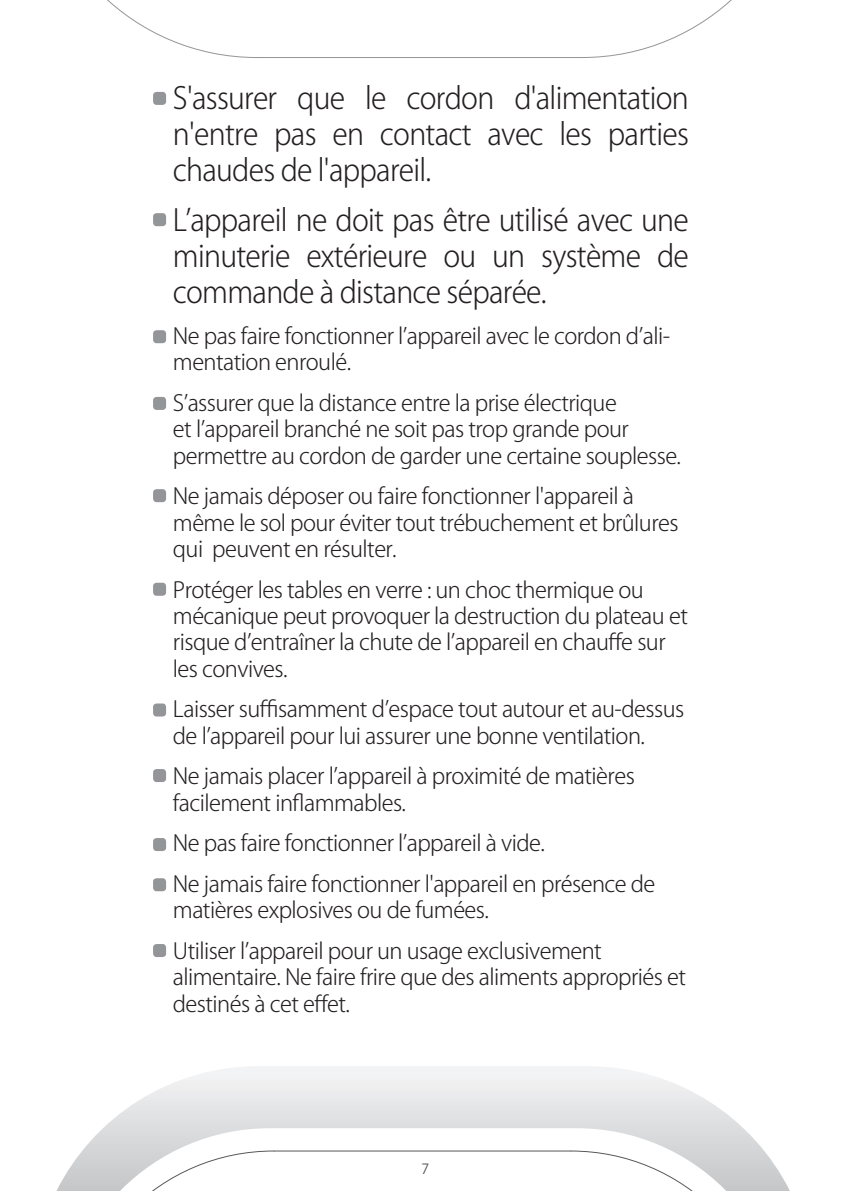
<style>
.page{position:relative;width:842px;height:1191px;background:#fff}
.page>*{position:absolute;margin:0;border:0;box-sizing:border-box;transform-origin:0 0}
.t1{font:300 30px/36px "Koz Go Pro";letter-spacing:-.025em;color:#231f20;text-align:justify;scale:.95 1}
.t2{font:300 22px/26.4px "Koz Go Pro";letter-spacing:-.025em;color:#231f20}
.t3{font:14px "Koz Go Pro";color:#57585a}
</style>
<div class="page">
<svg style="left:107px;top:0;width:625px;height:58px"></svg>
<svg style="left:56px;top:1066px;width:734px;height:125px"></svg>
<svg style="left:60px;top:1128px;width:726px;height:63px"></svg>
<svg style="left:70px;top:1150px;width:705px;height:41px"></svg>
<div style="left:153px;top:92px;width:13px;height:13px;background:#939598;border-radius:3px"></div>
<div style="left:153px;top:213px;width:13px;height:13px;background:#939598;border-radius:3px"></div>
<div style="left:153px;top:330px;width:13px;height:13px;background:#939598;border-radius:3px"></div>
<div style="left:153px;top:397px;width:13px;height:13px;background:#939598;border-radius:3px"></div>
<div style="left:153px;top:489px;width:13px;height:13px;background:#939598;border-radius:3px"></div>
<div style="left:153px;top:583px;width:13px;height:13px;background:#939598;border-radius:3px"></div>
<div style="left:153px;top:703px;width:13px;height:13px;background:#939598;border-radius:3px"></div>
<div style="left:153px;top:769px;width:13px;height:13px;background:#939598;border-radius:3px"></div>
<div style="left:153px;top:838px;width:13px;height:13px;background:#939598;border-radius:3px"></div>
<div style="left:153px;top:878px;width:13px;height:13px;background:#939598;border-radius:3px"></div>
<div style="left:153px;top:944px;width:13px;height:13px;background:#939598;border-radius:3px"></div>
<h1 class="t1" style="left:173px;top:80px;width:545px">S'assurer que le cordon d'alimentation n'entre pas en contact avec les parties chaudes de l'appareil.</h1>
<h1 class="t1" style="left:173px;top:202px;width:545px">L’appareil ne doit pas être utilisé avec une minuterie extérieure ou un système de commande à distance séparée.</h1>
<p class="t2" style="left:173px;top:323px;width:499px">Ne pas faire fonctionner l’appareil avec le cordon d’ali&shy;mentation enroulé.</p>
<p class="t2" style="left:173px;top:390px;width:510px">S’assurer que la distance entre la prise électrique<br>et l’appareil branché ne soit pas trop grande pour permettre au cordon de garder une certaine souplesse.</p>
<p class="t2" style="left:173px;top:483px;width:507px">Ne jamais déposer ou faire fonctionner l'appareil à même le sol pour éviter tout trébuchement et brûlures qui peuvent en résulter.</p>
<p class="t2" style="left:173px;top:576px;width:516px">Protéger les tables en verre : un choc thermique ou mécanique peut provoquer la destruction du plateau et risque d’entraîner la chute de l’appareil en chauffe sur les convives.</p>
<p class="t2" style="left:173px;top:696px;width:513px">Laisser suffisamment d’espace tout autour et au-dessus de l’appareil pour lui assurer une bonne ventilation.</p>
<p class="t2" style="left:173px;top:763px;width:463px">Ne jamais placer l’appareil à proximité de matières facilement inflammables.</p>
<p class="t2" style="left:173px;top:823px;width:484px;line-height:40.6px">Ne pas faire fonctionner l’appareil à vide.<br>Ne jamais faire fonctionner l'appareil en présence de</p>
<p class="t2" style="left:173px;top:890px;width:430px;line-height:40.6px">matières explosives ou de fumées.<br>Utiliser l’appareil pour un usage exclusivement</p>
<p class="t2" style="left:173px;top:964px;width:515px">alimentaire. Ne faire frire que des aliments appropriés et destinés à cet effet.</p>
<p class="t3" style="left:421px;top:1159px;width:9px">7</p>
</div>
